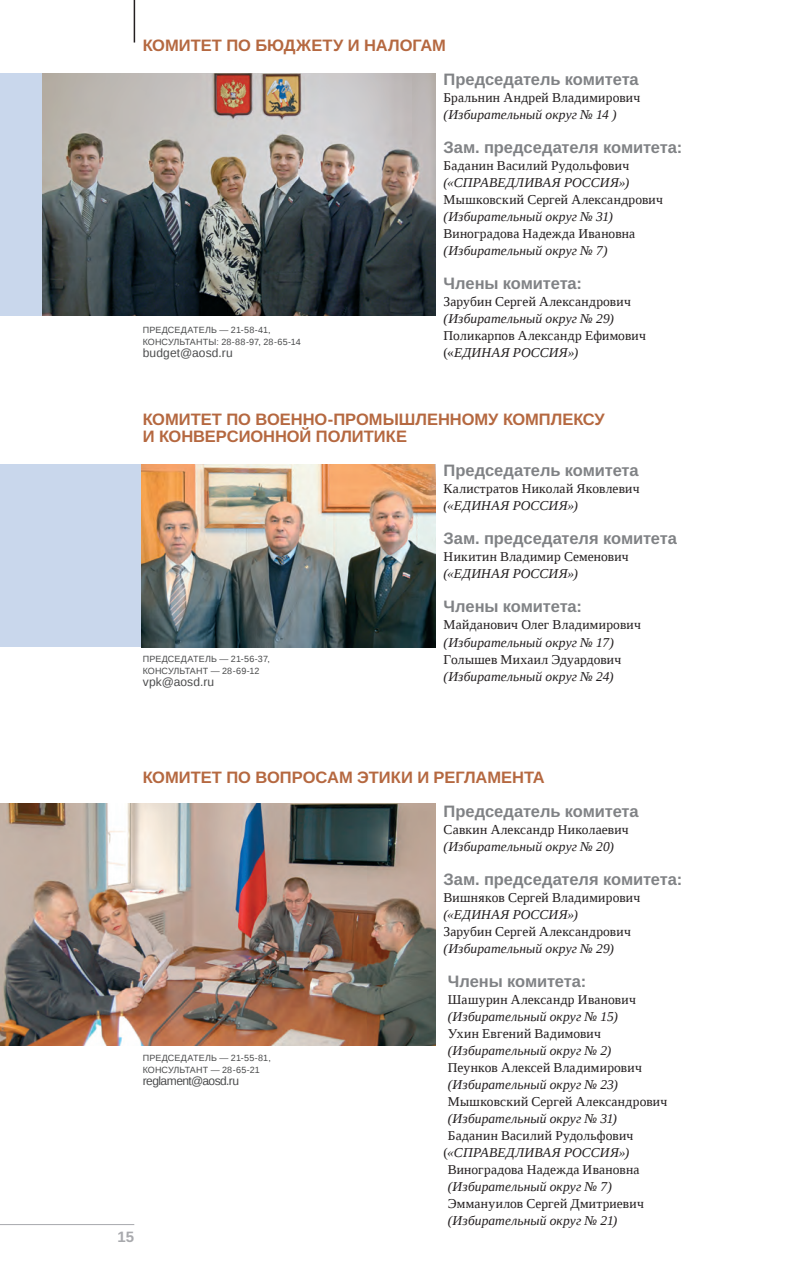
<style>
.page{position:relative;width:787px;height:1276px;background:#fff}
.page>*{position:absolute;margin:0;border:0;box-sizing:border-box;transform-origin:0 0}
.t1{font:700 16.5px "Liberation Sans";color:#808285}
.t2{font:700 16.5px/17px "Liberation Sans";color:#b56840}
.t3{font:700 15px "Liberation Sans";color:#a8a9ad}
.t4{font:13.5px/17px "Liberation Serif";letter-spacing:.01em;color:#231f20}
.t5{font:italic 13.5px "Liberation Serif";letter-spacing:.005em;color:#231f20}
.t6{font:12px "Liberation Sans";letter-spacing:.005em;color:#4b4c4d}
.t7{font:12px "Liberation Sans";letter-spacing:-.045em;color:#4b4c4d}
.t8{font:9px/12px "Liberation Sans";letter-spacing:.01em;color:#4b4c4d}
.s1{font-style:italic}
.s2{font-style:normal}
</style>
<div class="page">
<hr style="left:134px;top:0;width:1px;height:43px;background:#231f20">
<div style="left:0;top:73px;width:435px;height:242px;background:#c9d7ec"></div>
<img style="left:43px;top:73px;width:392px;height:242px">
<div style="left:0;top:464px;width:435px;height:183px;background:#c9d7ec"></div>
<img style="left:141px;top:464px;width:294px;height:183px">
<img style="left:0;top:803px;width:435px;height:242px">
<hr style="left:0;top:1224px;width:134px;height:1px;background:#a8a9ad">
<p class="t2" style="left:143px;top:37px;width:305px">Комитет по бюджету и налогам</p>
<p class="t8" style="left:143px;top:324px;width:160px">председатель — 21-58-41, консультанты: 28-88-97, 28-65-14</p>
<p class="t6" style="left:143px;top:346px;width:91px">budget@aosd.ru</p>
<p class="t1" style="left:443px;top:68px;width:197px">Председатель комитета</p>
<p class="t4" style="left:443px;top:89px;width:198px">Бральнин Андрей Владимирович <span class="s1">(Избирательный округ № 14 )</span></p>
<p class="t1" style="left:443px;top:136px;width:240px">Зам. председателя комитета:</p>
<p class="t4" style="left:443px;top:157px;width:221px">Баданин Василий Рудольфович <span class="s1">(«СПРАВЕДЛИВАЯ РОССИЯ»)<br></span>Мышковский Сергей Александрович <span class="s1">(Избирательный округ № 31)<br></span>Виноградова Надежда Ивановна <span class="s1">(Избирательный округ № 7)</span></p>
<p class="t1" style="left:443px;top:272px;width:140px">Члены комитета:</p>
<p class="t4" style="left:443px;top:293px;width:204px">Зарубин Сергей Александрович <span class="s1">(Избирательный округ № 29)<br></span>Поликарпов Александр Ефимович («<span class="s1">ЕДИНАЯ РОССИЯ»)</span></p>
<p class="t2" style="left:143px;top:411px;width:463px">Комитет по военно-промышленному комплексу и конверсионной политике</p>
<p class="t8" style="left:143px;top:653px;width:129px">председатель — 21-56-37, консультант — 28-69-12</p>
<p class="t6" style="left:143px;top:675px;width:73px">vpk@aosd.ru</p>
<p class="t1" style="left:443px;top:459px;width:197px">Председатель комитета</p>
<p class="t4" style="left:443px;top:480px;width:197px">Калистратов Николай Яковлевич <span class="s1">(«ЕДИНАЯ РОССИЯ»)</span></p>
<p class="t1" style="left:443px;top:527px;width:235px">Зам. председателя комитета</p>
<p class="t4" style="left:443px;top:548px;width:187px">Никитин Владимир Семенович <span class="s1">(«ЕДИНАЯ РОССИЯ»)</span></p>
<p class="t1" style="left:443px;top:595px;width:140px">Члены комитета:</p>
<p class="t4" style="left:443px;top:616px;width:199px">Майданович Олег Владимирович <span class="s1">(Избирательный округ № 17)<br></span>Голышев Михаил Эдуардович <span class="s1">(Избирательный округ № 24)</span></p>
<p class="t3" style="left:118px;top:1226px;width:18px">15</p>
<p class="t2" style="left:143px;top:768px;width:401px">Комитет по вопросам этики и регламента</p>
<p class="t8" style="left:143px;top:1052px;width:130px">председатель — 21-55-81, консультант — 28-65-21</p>
<p class="t7" style="left:143px;top:1074px;width:98px">reglament@aosd.ru</p>
<p class="t1" style="left:443px;top:799px;width:197px">Председатель комитета</p>
<p class="t4" style="left:443px;top:820px;width:187px">Савкин Александр Николаевич <span class="s1">(Избирательный округ № 20)</span></p>
<p class="t1" style="left:443px;top:867px;width:240px">Зам. председателя комитета:</p>
<p class="t4" style="left:443px;top:888px;width:198px">Вишняков Сергей Владимирович <span class="s1">(«ЕДИНАЯ РОССИЯ»)<br></span>Зарубин Сергей Александрович <span class="s1">(Избирательный округ № 29)</span></p>
<p class="t1" style="left:448px;top:969px;width:140px">Члены комитета:</p>
<p class="t4" style="left:448px;top:990px;width:189px">Шашурин Александр Иванович</p>
<p class="t5" style="left:448px;top:1007px;width:172px">(Избирательный округ № 15)</p>
<p class="t4" style="left:448px;top:1024px;width:155px">Ухин Евгений Вадимович</p>
<p class="t5" style="left:448px;top:1041px;width:165px">(Избирательный округ № 2)</p>
<p class="t4" style="left:448px;top:1058px;width:195px">Пеунков Алексей Владимирович</p>
<p class="t5" style="left:448px;top:1075px;width:172px">(Избирательный округ № 23)</p>
<p class="t4" style="left:448px;top:1092px;width:221px">Мышковский Сергей Александрович</p>
<p class="t5" style="left:448px;top:1109px;width:171px">(Избирательный округ № 31)</p>
<p class="t4" style="left:448px;top:1126px;width:187px">Баданин Василий Рудольфович</p>
<p class="t5" style="left:443px;top:1143px;width:187px"><span class="s2">(</span>«СПРАВЕДЛИВАЯ РОССИЯ»)</p>
<p class="t4" style="left:448px;top:1161px;width:193px">Виноградова Надежда Ивановна</p>
<p class="t5" style="left:448px;top:1177px;width:165px">(Избирательный округ № 7)</p>
<p class="t4" style="left:448px;top:1195px;width:197px">Эммануилов Сергей Дмитриевич</p>
<p class="t5" style="left:448px;top:1211px;width:171px">(Избирательный округ № 21)</p>
</div>
